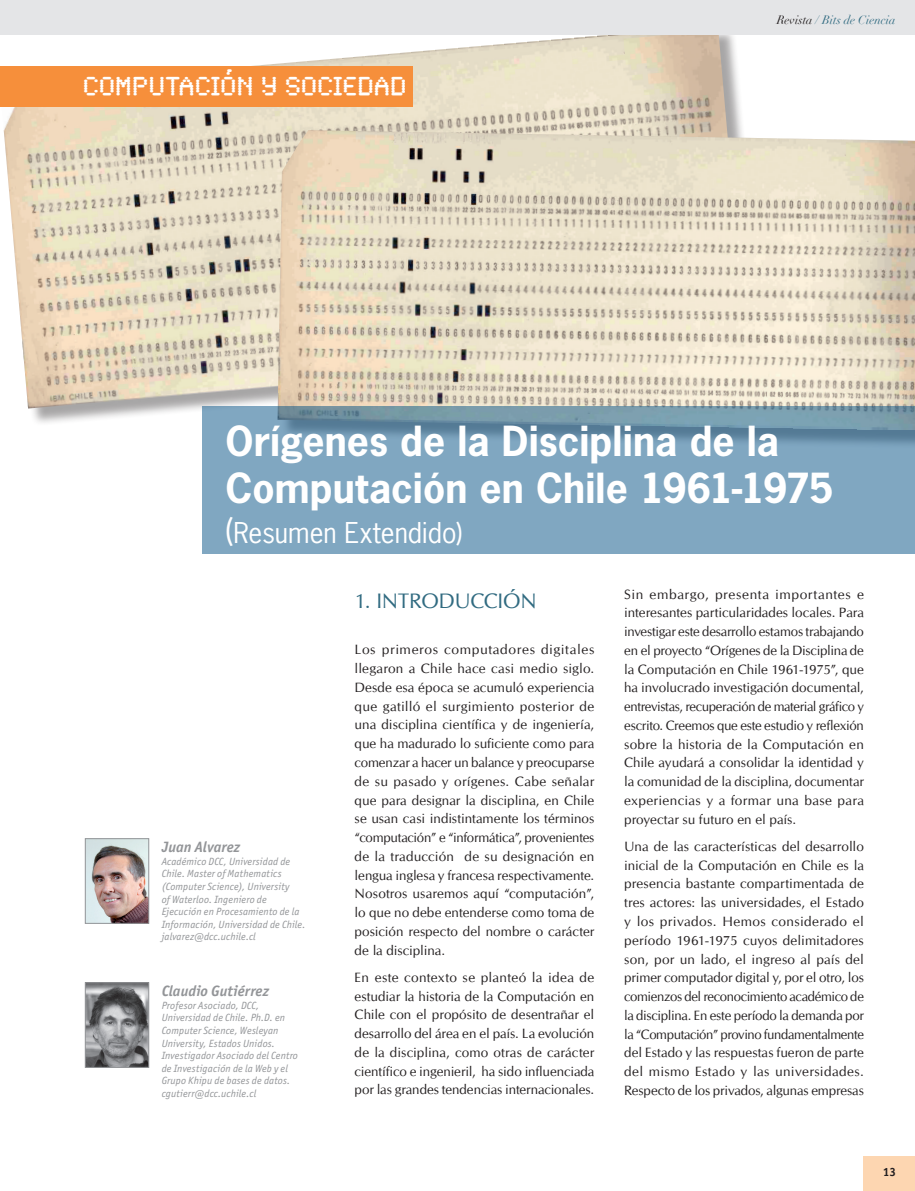
<style>
.page{position:relative;width:915px;height:1191px;background:#fff}
.page>*{position:absolute;margin:0;border:0;box-sizing:border-box;transform-origin:0 0}
.TIT_1_blco{font:700 39px "News Gothic Std";color:#fff}
.seccion{font:27px "Synchro LET";color:#fff}
.TIT_1_blco-2{font:27px "News Gothic Std";color:#fff}
.TIT_3_gris_azul{font:21px "CG Omega";color:#316b81}
.personaje{font:italic 700 15px "Officina San ITC";color:#939598}
.txt_general{font:13.5px/18.8px "CG Omega";color:#231f20;text-align:justify}
.t1{font:italic 12px "Didot";color:#316b81}
.t2{font:700 12px "Officina Sans";color:#231f20}
.personaje-2{font:italic 10.5px/12.6px "Officina San ITC";letter-spacing:.015em;color:#939598}
.s1{color:#231f20}
.s2{font-size:33px}
</style>
<div class="page">
<img style="left:0;top:34px;width:745px;height:374px">
<img style="left:277px;top:130px;width:637px;height:276px">
<img style="left:87px;top:984px;width:60px;height:81px">
<div style="left:85px;top:982px;width:64px;height:85px;border:1px solid #939598"></div>
<img style="left:87px;top:840px;width:60px;height:81px">
<div style="left:85px;top:838px;width:64px;height:85px;border:1px solid #939598"></div>
<div style="left:0;top:66px;width:412px;height:41px;background:#f68f3b"></div>
<svg style="left:203px;top:406px;width:711px;height:147px;background:#7ba2bb"></svg>
<div style="left:0;top:0;width:914px;height:34px;background:#e4e5e7"></div>
<div style="left:863px;top:1157px;width:51px;height:34px;background:#fdd6b1"></div>
<p class="seccion" style="left:83px;top:61px;width:325px">COMPUTACIÓN Y SOCIEDAD</p>
<p class="t1" style="left:776px;top:12px;width:120px"><span class="s1">Revista</span> / Bits de Ciencia</p>
<p class="TIT_1_blco" style="left:225px;top:416px;width:555px">Orígenes de la Disciplina de la</p>
<p class="TIT_1_blco" style="left:225px;top:462px;width:609px">Computación en Chile 1961-1975</p>
<p class="TIT_1_blco-2" style="left:225px;top:515px;width:238px"><span class="s2">(</span>Resumen Extendido)</p>
<p class="personaje" style="left:162px;top:838px;width:80px">Juan Alvarez</p>
<p class="personaje-2" style="left:162px;top:855px;width:145px">Académico DCC, Universidad de<br>Chile. Master of Mathematics (Computer Science), University<br>of Waterloo. Ingeniero de<br>Ejecución en Procesamiento de la<br>Información, Universidad de Chile.</p>
<p class="personaje-2" style="left:162px;top:930px;width:96px">jalvarez@dcc.uchile.cl</p>
<p class="personaje" style="left:162px;top:982px;width:109px">Claudio Gutiérrez</p>
<p class="personaje-2" style="left:162px;top:999px;width:138px">Profesor Asociado, DCC,<br>Universidad de Chile. Ph.D. en<br>Computer Science, Wesleyan<br>University, Estados Unidos.<br>Investigador Asociado del Centro de Investigación de la Web y el<br>Grupo Khipu de bases de datos.</p>
<p class="personaje-2" style="left:162px;top:1087px;width:96px">cgutierr@dcc.uchile.cl</p>
<p class="TIT_3_gris_azul" style="left:354px;top:589px;width:42px">1. Introducci</p>
<p class="TIT_3_gris_azul" style="left:503px;top:589px;width:30px">ón</p>
<p class="txt_general" style="left:354px;top:640px;width:241px">Los primeros computadores digitales llegaron a Chile hace casi medio siglo.<br>Desde esa época se acumuló experiencia que gatilló el surgimiento posterior de una disciplina científica y de ingeniería, que ha madurado lo suficiente como para comenzar a hacer un balance y preocuparse de su pasado y orígenes. Cabe señalar que para designar la disciplina, en Chile se usan casi indistintamente los términos “computación” e “informática”, provenientes de la traducción de su designación en lengua inglesa y francesa respectivamente.<br>Nosotros usaremos aquí “computación”, lo que no debe entenderse como toma de posición respecto del nombre o carácter de la disciplina.</p>
<p class="txt_general" style="left:354px;top:968px;width:241px">En este contexto se planteó la idea de estudiar la historia de la Computación en Chile con el propósito de desentrañar el desarrollo del área en el país. La evolución de la disciplina, como otras de carácter científico e ingenieril, ha sido influenciada por las grandes tendencias internacionales.</p>
<p class="txt_general" style="left:624px;top:585px;width:241px">Sin embargo, presenta importantes e interesantes particularidades locales. Para investigar este desarrollo estamos trabajando en el proyecto “Orígenes de la Disciplina de la Computación en Chile 1961-1975”, que ha involucrado investigación documental, entrevistas, recuperación de material gráfico y escrito. Creemos que este estudio y reflexión sobre la historia de la Computación en Chile ayudará a consolidar la identidad y la comunidad de la disciplina, documentar experiencias y a formar una base para proyectar su futuro en el país.</p>
<p class="txt_general" style="left:624px;top:837px;width:241px">Una de las características del desarrollo inicial de la Computación en Chile es la presencia bastante compartimentada de tres actores: las universidades, el Estado y los privados. Hemos considerado el período 1961-1975 cuyos delimitadores son, por un lado, el ingreso al país del primer computador digital y, por el otro, los comienzos del reconocimiento académico de la disciplina. En este período la demanda por la “Computación” provino fundamentalmente del Estado y las respuestas fueron de parte del mismo Estado y las universidades.<br>Respecto de los privados, algunas empresas</p>
<p class="t2" style="left:882px;top:1164px;width:15px">13</p>
</div>
